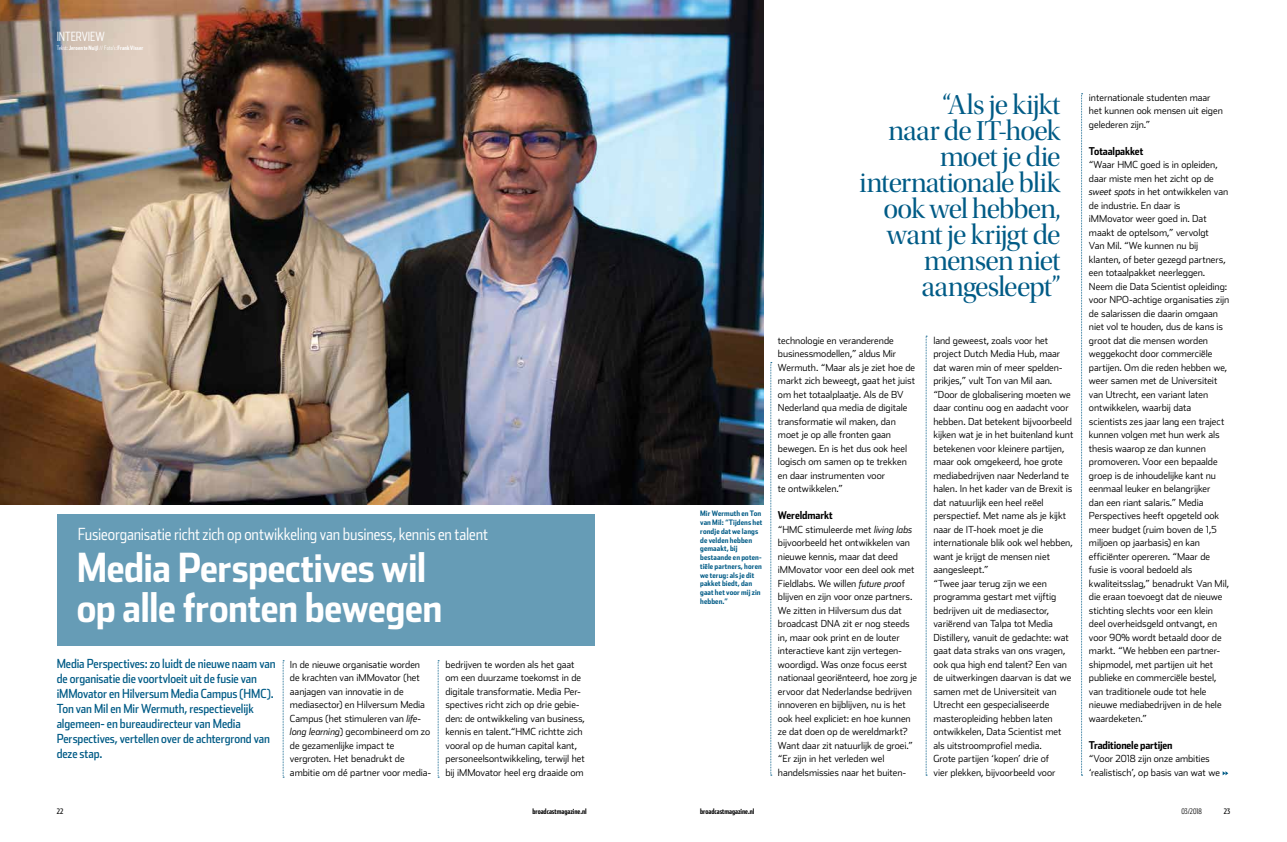
<style>
.page{position:relative;width:1287px;height:842px;background:#fff}
.page>*{position:absolute;margin:0;border:0;box-sizing:border-box;transform-origin:0 0}
.t1{font:700 40px/40px "Stainless Cond";letter-spacing:-.01em;color:#fff}
.t2{font:28.6px/25.9px "Utopia Std Disp";letter-spacing:-.03em;color:#005b86;text-align:right}
.t3{font:300 16.8px "Stainless Cond";letter-spacing:-.01em;color:#fff}
.t4{font:300 12.8px "Stainless Comp";letter-spacing:-.005em;color:#fff}
.t5{font:12.5px/15px "Stainless Cond";letter-spacing:-.01em;color:#005b86}
.t6{font:700 10.8px "Stainless Cond";letter-spacing:-.01em;color:#000}
.t7{font:300 9.8px/13.5px "Stainless";letter-spacing:-.005em;color:#000}
.t8{font:700 7.5px/8.8px "Stainless Cond";letter-spacing:.015em;color:#005b86}
.t9{font:700 7.5px "Stainless Comp";color:#000}
.t10{font:300 7.5px "Stainless Comp";letter-spacing:-.005em;color:#000}
.t11{font:7.5px "Stainless Comp";color:#000}
.t12{font:700 6px "Stainless Comp";letter-spacing:.02em;color:#fff}
.s1{font-weight:300}
.s2{font-style:italic}
</style>
<div class="page">
<img style="left:0;top:0;width:764px;height:505px">
<div style="left:57px;top:514px;width:537px;height:131px;background:#669cb6"></div>
<svg style="left:771px;top:362px;width:1px;height:414px"></svg>
<svg style="left:283px;top:660px;width:1px;height:118px"></svg>
<svg style="left:438px;top:660px;width:1px;height:118px"></svg>
<svg style="left:926px;top:336px;width:1px;height:440px"></svg>
<svg style="left:1081px;top:94px;width:2px;height:682px"></svg>
<svg style="left:1223px;top:771px;width:5px;height:4px"></svg>
<h3 class="t4" style="left:57px;top:29px;width:50px">INTERVIEW</h3>
<p class="t12" style="left:57px;top:44px;width:88px"><span class="s1">Tekst:</span> Jeroen te Nuijl <span class="s1">// Foto’s:</span> Frank Visser</p>
<h3 class="t3" style="left:78px;top:524px;width:412px">Fusieorganisatie richt zich op ontwikkeling van business, kennis en talent</h3>
<h1 class="t1" style="left:77px;top:546px;width:367px">Media Perspectives wil op alle fronten bewegen</h1>
<p class="t5" style="left:57px;top:655px;width:220px">Media Perspectives: zo luidt de nieuwe naam van de organisatie die voortvloeit uit de fusie van iMMovator en Hilversum Media Campus (HMC).<br>Ton van Mil en Mir Wermuth, respectievelijk algemeen- en bureaudirecteur van Media Perspectives, vertellen over de achtergrond van deze stap.</p>
<p class="t7" style="left:290px;top:657px;width:143px">In de nieuwe organisatie worden de krachten van iMMovator (het aanjagen van innovatie in de mediasector) en Hilversum Media<br>Campus (het stimuleren van <span class="s2">life&shy;long learning</span>) gecombineerd om zo de gezamenlijke impact te vergroten. Het benadrukt de ambitie om dé partner voor media-</p>
<p class="t7" style="left:445px;top:657px;width:141px">bedrijven te worden als het gaat om een duurzame toekomst in de digitale transformatie. Media Per&shy;spectives richt zich op drie gebie&shy;den: de ontwikkeling van business, kennis en talent.“HMC richtte zich vooral op de human capital kant, personeelsontwikkeling, terwijl het bij iMMovator heel erg draaide om</p>
<p class="t8" style="left:700px;top:509px;width:64px">Mir Wermuth en Ton van Mil: “Tijdens het rondje dat we langs de velden hebben gemaakt, bij bestaande en poten&shy;tiële partners, horen we terug: als je dit pakket biedt, dan gaat het voor mij zin hebben.”</p>
<h2 class="t2" style="left:860px;top:93px;width:202px">“Als je kijkt<br>naar de IT-hoek moet je die internationale blik ook wel hebben, want je krijgt de mensen niet aangesleept”</h2>
<p class="t7" style="left:933px;top:333px;width:141px">land geweest, zoals voor het project Dutch Media Hub, maar dat waren min of meer spelden&shy;prikjes,” vult Ton van Mil aan. “Door de globalisering moeten we daar continu oog en aadacht voor hebben. Dat betekent bijvoorbeeld kijken wat je in het buitenland kunt betekenen voor kleinere partijen, maar ook omgekeerd, hoe grote mediabedrijven naar Nederland te halen. In het kader van de Brexit is dat natuurlijk een heel reëel perspectief. Met name als je kijkt naar de IT-hoek moet je die internationale blik ook wel hebben, want je krijgt de mensen niet aangesleept.”<br>“Twee jaar terug zijn we een programma gestart met vijftig bedrijven uit de mediasector, variërend van Talpa tot Media<br>Distillery, vanuit de gedachte: wat gaat data straks van ons vragen, ook qua high end talent? Een van de uitwerkingen daarvan is dat we samen met de Universiteit van<br>Utrecht een gespecialiseerde masteropleiding hebben laten ontwikkelen, Data Scientist met als uitstroomprofiel media.<br>Grote partijen ‘kopen’ drie of<br>vier plekken, bijvoorbeeld voor</p>
<p class="t7" style="left:778px;top:333px;width:139px">technologie en veranderende businessmodellen,” aldus Mir<br>Wermuth. “Maar als je ziet hoe de markt zich beweegt, gaat het juist om het totaalplaatje. Als de BV<br>Nederland qua media de digitale transformatie wil maken, dan moet je op alle fronten gaan bewegen. En is het dus ook heel logisch om samen op te trekken en daar instrumenten voor<br>te ontwikkelen.”</p>
<p class="t6" style="left:778px;top:509px;width:56px">Wereldmarkt</p>
<p class="t7" style="left:778px;top:522px;width:141px">“HMC stimuleerde met <span class="s2">living labs </span>bijvoorbeeld het ontwikkelen van nieuwe kennis, maar dat deed iMMovator voor een deel ook met<br>Fieldlabs. We willen <span class="s2">future proo</span>f blijven en zijn voor onze partners.<br>We zitten in Hilversum dus dat broadcast DNA zit er nog steeds in, maar ook print en de louter interactieve kant zijn vertegen&shy;woordigd. Was onze focus eerst nationaal georiënteerd, hoe zorg je ervoor dat Nederlandse bedrijven innoveren en bijblijven, nu is het ook heel expliciet: en hoe kunnen ze dat doen op de wereldmarkt?<br>Want daar zit natuurlijk de groei.” “Er zijn in het verleden wel handelsmissies naar het buiten-</p>
<p class="t7" style="left:1089px;top:90px;width:135px">internationale studenten maar het kunnen ook mensen uit eigen gelederen zijn.”</p>
<p class="t6" style="left:1089px;top:144px;width:56px">Totaalpakket</p>
<p class="t7" style="left:1089px;top:158px;width:142px">“Waar HMC goed is in opleiden, daar miste men het zicht op de <span class="s2">sweet spots</span> in het ontwikkelen van de industrie. En daar is<br>iMMovator weer goed in. Dat maakt de optelsom,” vervolgt<br>Van Mil. “We kunnen nu bij klanten, of beter gezegd partners, een totaalpakket neerleggen.<br>Neem die Data Scientist opleiding: voor NPO-achtige organisaties zijn de salarissen die daarin omgaan niet vol te houden, dus de kans is groot dat die mensen worden weggekocht door commerciële partijen. Om die reden hebben we, weer samen met de Universiteit van Utrecht, een variant laten ontwikkelen, waarbij data scientists zes jaar lang een traject kunnen volgen met hun werk als thesis waarop ze dan kunnen promoveren. Voor een bepaalde groep is de inhoudelijke kant nu eenmaal leuker en belangrijker<br>dan een riant salaris.” Media<br>Perspectives heeft opgeteld ook meer budget (ruim boven de 1,5 miljoen op jaarbasis) en kan efficiënter opereren. “Maar de fusie is vooral bedoeld als kwaliteitsslag,” benadrukt Van Mil, die eraan toevoegt dat de nieuwe stichting slechts voor een klein deel overheidsgeld ontvangt, en voor 90% wordt betaald door de markt. “We hebben een partner&shy;shipmodel, met partijen uit het publieke en commerciële bestel, van traditionele oude tot hele nieuwe mediabedrijven in de hele waardeketen.”</p>
<p class="t6" style="left:1089px;top:738px;width:85px">Traditionele partijen</p>
<p class="t7" style="left:1089px;top:752px;width:132px">“Voor 2018 zijn onze ambities ‘realistisch’, op basis van wat we</p>
<p class="t11" style="left:57px;top:807px;width:8px">22</p>
<p class="t9" style="left:532px;top:807px;width:56px">broadcastmagazine.nl</p>
<p class="t9" style="left:700px;top:807px;width:56px">broadcastmagazine.nl</p>
<p class="t10" style="left:1181px;top:807px;width:22px">03/2018</p>
<p class="t11" style="left:1224px;top:807px;width:8px">23</p>
</div>
